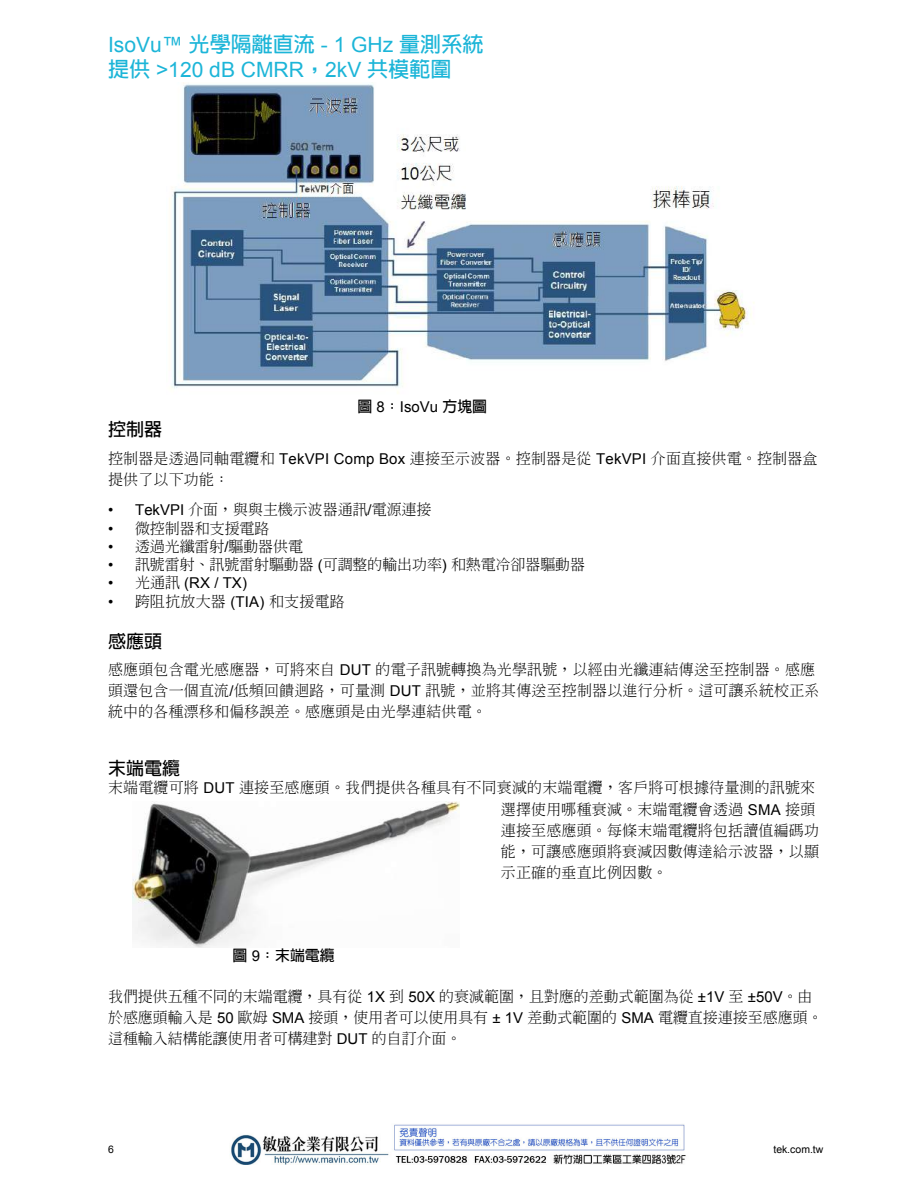
<style>
.page{position:relative;width:918px;height:1188px;background:#fff}
.page>*{position:absolute;margin:0;border:0;box-sizing:border-box;transform-origin:0 0}
.t1{font:21px/25.2px "Arial";color:#1cb5d8}
.t2{font:700 18px "Lin Gothic";color:#000}
.t3{font:300 15px/21px "Adobe Ming Std";letter-spacing:.015em;color:#000}
.t4{font:300 15px "Adobe Ming Std";letter-spacing:-.005em;color:#000}
.t5{font:15px "Arial";color:#000}
.t6{font:700 15px "Lin Gothic";color:#000}
.t7{font:10.5px "Arial";color:#000}
.s1{font-family:"Lin Gothic";font-weight:700}
.s2{font-family:"Arial";font-weight:400}
.s3{font-family:"Adobe Ming Std";font-weight:300}
</style>
<div class="page">
<img style="left:133px;top:801px;width:327px;height:147px">
<img style="left:169px;top:83px;width:585px;height:311px">
<img style="left:231px;top:1124px;width:455px;height:41px">
<h1 class="t1" style="left:108px;top:32px;width:377px">IsoVu™ <span class="s1">光學隔離直流</span> - 1 GHz <span class="s1">量測系統提供</span> &gt;120 dB CMRR<span class="s1">，</span>2kV <span class="s1">共模範圍</span></h1>
<p class="t5" style="left:357px;top:397px;width:131px"><span class="s1">圖</span> 8<span class="s1">：</span>IsoVu <span class="s1">方塊圖</span></p>
<p class="t2" style="left:108px;top:420px;width:55px">控制器</p>
<p class="t3" style="left:108px;top:447px;width:711px">控制器是透過同軸電纜和 <span class="s2">TekVPI Comp Box</span> 連接至示波器。控制器是從 <span class="s2">TekVPI</span> 介面直接供電。控制器盒提供了以下功能：</p>
<p class="t3" style="left:108px;top:499px;width:325px"><span class="s2">• TekVPI</span> 介面，與與主機示波器通訊<span class="s2">/</span>電源連接</p>
<p class="t3" style="left:108px;top:517px;width:163px"><span class="s2">•</span> 微控制器和支援電路</p>
<p class="t4" style="left:108px;top:538px;width:196px"><span class="s2">•</span> 透過光纖雷射<span class="s2">/</span>驅動器供電</p>
<p class="t4" style="left:108px;top:556px;width:479px"><span class="s2">•</span> 訊號雷射、訊號雷射驅動器 <span class="s2">(</span>可調整的輸出功率<span class="s2">)</span> 和熱電冷卻器驅動器</p>
<p class="t5" style="left:108px;top:573px;width:140px">• <span class="s3">光通訊</span> (RX / TX)</p>
<p class="t3" style="left:108px;top:590px;width:238px"><span class="s2">•</span> 跨阻抗放大器 <span class="s2">(TIA)</span> 和支援電路</p>
<p class="t2" style="left:108px;top:631px;width:56px">感應頭</p>
<p class="t3" style="left:108px;top:658px;width:713px">感應頭包含電光感應器，可將來自 <span class="s2">DUT</span> 的電子訊號轉換為光學訊號，以經由光纖連結傳送至控制器。感應頭還包含一個直流<span class="s2">/</span>低頻回饋迴路，可量測 <span class="s2">DUT</span> 訊號，並將其傳送至控制器以進行分析。這可讓系統校正系統中的各種漂移和偏移誤差。感應頭是由光學連結供電。</p>
<p class="t2" style="left:108px;top:759px;width:73px">末端電纜</p>
<p class="t3" style="left:108px;top:776px;width:709px">末端電纜可將 <span class="s2">DUT</span> 連接至感應頭。我們提供各種具有不同衰減的末端電纜，客戶將可根據待量測的訊號來</p>
<p class="t6" style="left:233px;top:948px;width:104px">圖 <span class="s2">9</span>：末端電纜</p>
<p class="t3" style="left:501px;top:798px;width:320px">選擇使用哪種衰減。末端電纜會透過 <span class="s2">SMA</span> 接頭連接至感應頭。每條末端電纜將包括讀值編碼功能，可讓感應頭將衰減因數傳達給示波器，以顯示正確的垂直比例因數。</p>
<p class="t3" style="left:108px;top:986px;width:716px">我們提供五種不同的末端電纜，具有從 <span class="s2">1X</span> 到 <span class="s2">50X</span> 的衰減範圍，且對應的差動式範圍為從 <span class="s2">±1V</span> 至 <span class="s2">±50V</span>。由於感應頭輸入是 <span class="s2">50</span> 歐姆 <span class="s2">SMA</span> 接頭，使用者可以使用具有 <span class="s2">± 1V</span> 差動式範圍的 <span class="s2">SMA</span> 電纜直接連接至感應頭。這種輸入結構能讓使用者可構建對 <span class="s2">DUT</span> 的自訂介面。</p>
<p class="t7" style="left:108px;top:1143px;width:7px">6</p>
<p class="t7" style="left:773px;top:1143px;width:51px">tek.com.tw</p>
</div>
